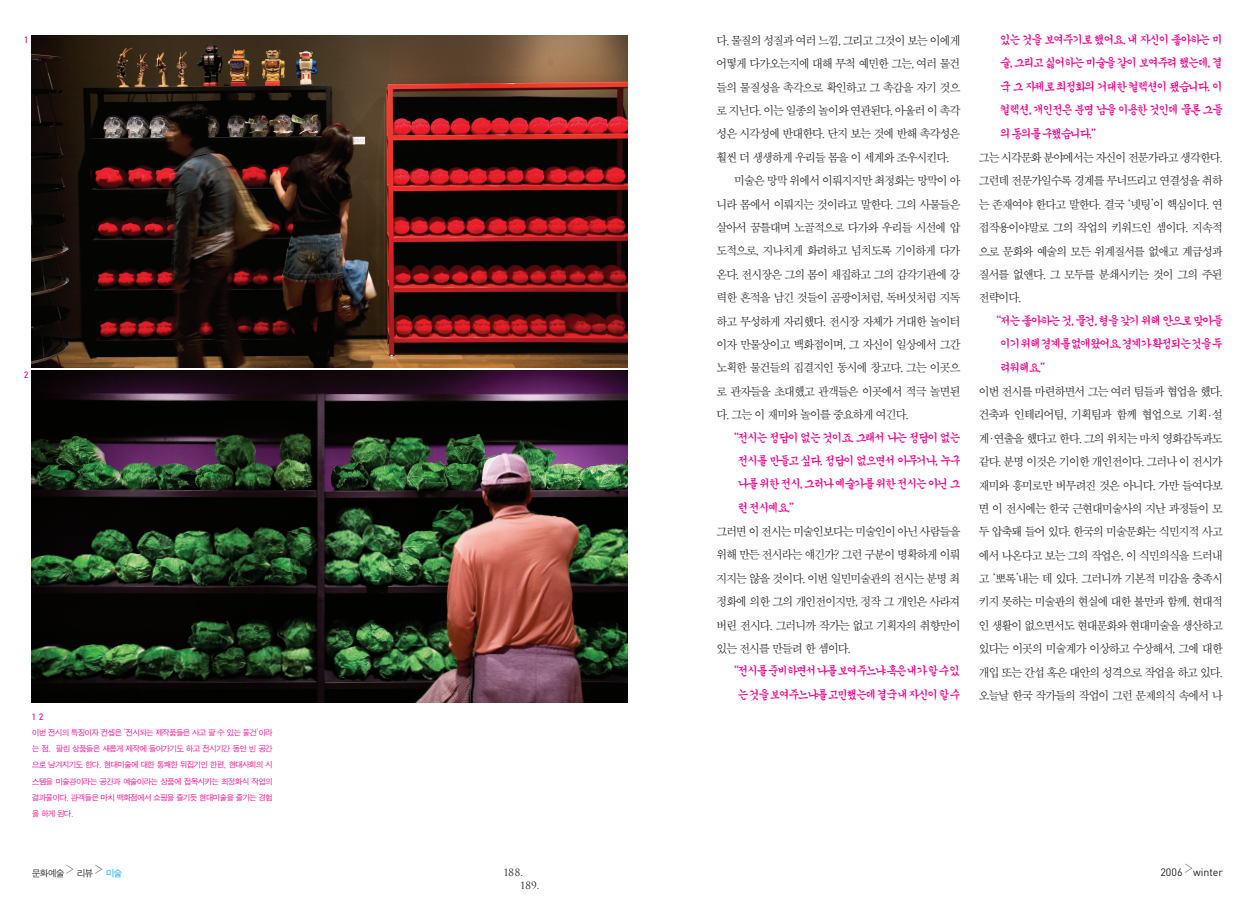
<style>
.page{position:relative;width:1255px;height:922px;background:#fff}
.page>*{position:absolute;margin:0;border:0;box-sizing:border-box;transform-origin:0 0}
.t1{font:11.88px/23.4px "SMSS Myung Jo 10 Std";letter-spacing:-.13em;color:#231f20;text-align:justify;scale:.96 1}
.t2{font:11.88px/23.4px "Gungsuh";letter-spacing:-.17em;color:#ed028c;text-align:justify;scale:.96 1}
.t3{font:10.62px "Dinreg";color:#231f20}
.t4{font:9.75px/12.4px "Trajan";color:#231f20}
.t5{font:9.38px "SMJ Gothic Std";letter-spacing:-.11em;color:#231f20;scale:.95 1}
.t6{font:condensed 9.38px "Univers";color:#ed028c}
.t7{font:8.12px/16.2px "SMJ Gothic Std";letter-spacing:-.11em;color:#ed028c;text-align:justify;scale:.95 1}
.s1{color:#00aeef}
</style>
<div class="page">
<img style="left:32px;top:35px;width:595px;height:332px">
<img style="left:32px;top:370px;width:595px;height:332px">
<p class="t6" style="left:24px;top:34px;width:6px">1</p>
<p class="t6" style="left:24px;top:368px;width:6px">2</p>
<p class="t6" style="left:32px;top:710px;width:13px">1 2</p>
<p class="t7" style="left:32px;top:724px;width:255px">이번 전시의 특징이자 컨셉은 ‘전시되는 제작품들은 사고 팔 수 있는 물건’이라 는 점. 팔린 상품들은 새롭게 제작에 들어가기도 하고 전시기간 동안 빈 공간 으로 남겨지기도 한다. 현대미술에 대한 통쾌한 뒤집기인 한편, 현대사회의 시 스템을 미술관이라는 공간과 예술이라는 상품에 접목시키는 최정화식 작업의 결과물이다. 관객들은 마치 백화점에서 쇼핑을 즐기듯 현대미술을 즐기는 경험 을 하게 된다.</p>
<p class="t5" style="left:32px;top:867px;width:97px">문화예술 › 리뷰 › <span class="s1">미술</span></p>
<p class="t4" style="left:520px;top:866px;width:20px;text-indent:-17px">188.<br>189.</p>
<p class="t1" style="left:716px;top:29px;width:256px">다. 물질의 성질과 여러 느낌, 그리고 그것이 보는 이에게</p>
<p class="t1" style="left:716px;top:52px;width:256px">어떻게 다가오는지에 대해 무척 예민한 그는, 여러 물건</p>
<p class="t1" style="left:716px;top:76px;width:256px">들의 물질성을 촉각으로 확인하고 그 촉감을 자기 것으</p>
<p class="t1" style="left:716px;top:99px;width:256px">로 지닌다. 이는 일종의 놀이와 연관된다. 아울러 이 촉각</p>
<p class="t1" style="left:716px;top:123px;width:256px">성은 시각성에 반대한다. 단지 보는 것에 반해 촉각성은</p>
<p class="t1" style="left:716px;top:146px;width:245px">훨씬 더 생생하게 우리들 몸을 이 세계와 조우시킨다.</p>
<p class="t1" style="left:733px;top:169px;width:238px">미술은 망막 위에서 이뤄지지만 최정화는 망막이 아</p>
<p class="t1" style="left:716px;top:193px;width:256px">니라 몸에서 이뤄지는 것이라고 말한다. 그의 사물들은</p>
<p class="t1" style="left:716px;top:216px;width:256px">살아서 꿈틀대며 노골적으로 다가와 우리들 시선에 압</p>
<p class="t1" style="left:716px;top:239px;width:256px">도적으로, 지나치게 화려하고 넘치도록 기이하게 다가</p>
<p class="t1" style="left:716px;top:263px;width:256px">온다. 전시장은 그의 몸이 채집하고 그의 감각기관에 강</p>
<p class="t1" style="left:716px;top:286px;width:256px">력한 흔적을 남긴 것들이 곰팡이처럼, 독버섯처럼 지독</p>
<p class="t1" style="left:716px;top:310px;width:256px">하고 무성하게 자리했다. 전시장 자체가 거대한 놀이터</p>
<p class="t1" style="left:716px;top:333px;width:256px">이자 만물상이고 백화점이며, 그 자신이 일상에서 그간</p>
<p class="t1" style="left:716px;top:356px;width:256px">노획한 물건들의 집결지인 동시에 창고다. 그는 이곳으</p>
<p class="t1" style="left:716px;top:380px;width:256px">로 관자들을 초대했고 관객들은 이곳에서 적극 놀면된</p>
<p class="t1" style="left:716px;top:403px;width:202px">다. 그는 이 재미와 놀이를 중요하게 여긴다.</p>
<p class="t2" style="left:737px;top:425px;width:234px;text-indent:-4px">“전시는 정답이 없는 것이죠. 그래서 나는 정답이 없는 전시를 만들고 싶다. 정답이 없으면서 아무거나, 누구 나를 위한 전시,그러나 예술가를 위한 전시는 아닌 그 런 전시예요.”</p>
<p class="t1" style="left:716px;top:520px;width:256px">그러면 이 전시는 미술인보다는 미술인이 아닌 사람들을 위해 만든 전시라는 얘긴가? 그런 구분이 명확하게 이뤄 지지는 않을 것이다. 이번 일민미술관의 전시는 분명 최 정화에 의한 그의 개인전이지만, 정작 그 개인은 사라져 버린 전시다. 그러니까 작가는 없고 기획자의 취향만이 있는 전시를 만들려 한 셈이다.</p>
<p class="t2" style="left:733px;top:659px;width:238px;text-align:center">“전시를 준비하면서 나를 보여주느냐 혹은 내가 할 수 있 는 것을 보여주느냐를 고민했는데 결국 내 자신이 할 수</p>
<p class="t2" style="left:999px;top:28px;width:234px">있는 것을 보여주기로 했어요. 내 자신이 좋아하는 미 술, 그리고 싫어하는 미술을 같이 보여주려 했는데, 결 국 그 자체로 최정화의 거대한 컬렉션이 됐습니다. 이 컬렉션, 개인전은 분명 남을 이용한 것인데 물론 그들 의 동의를 구했습니다.”</p>
<p class="t1" style="left:978px;top:146px;width:256px">그는 시각문화 분야에서는 자신이 전문가라고 생각한다. 그런데 전문가일수록 경계를 무너뜨리고 연결성을 취하 는 존재여야 한다고 말한다. 결국 ‘넷팅’이 핵심이다. 연 접작용이야말로 그의 작업의 키워드인 셈이다. 지속적 으로 문화와 예술의 모든 위계질서를 없애고 계급성과 질서를 없앤다. 그 모두를 분쇄시키는 것이 그의 주된 전략이다.</p>
<p class="t2" style="left:999px;top:309px;width:234px;text-indent:-4px">“저는 좋아하는 것,물건,형을 갖기 위해 안으로 맞아들 이기 위해 경계를 없애왔어요.경계가 확정되는 것을 두 려워해요.”</p>
<p class="t1" style="left:978px;top:380px;width:256px">이번 전시를 마련하면서 그는 여러 팀들과 협업을 했다. 건축과 인테리어팀, 기획팀과 함께 협업으로 기획.설 계.연출을 했다고 한다. 그의 위치는 마치 영화감독과도 같다. 분명 이것은 기이한 개인전이다. 그러나 이 전시가 재미와 흥미로만 버무려진 것은 아니다. 가만 들여다보 면 이 전시에는 한국 근현대미술사의 지난 과정들이 모 두 압축돼 들어 있다. 한국의 미술문화는 식민지적 사고 에서 나온다고 보는 그의 작업은, 이 식민의식을 드러내 고 ‘뽀록’내는 데 있다. 그러니까 기본적 미감을 충족시 키지 못하는 미술판의 현실에 대한 불만과 함께, 현대적 인 생활이 없으면서도 현대문화와 현대미술을 생산하고 있다는 이곳의 미술계가 이상하고 수상해서, 그에 대한 개입 또는 간섭 혹은 대안의 성격으로 작업을 하고 있다. 오늘날 한국 작가들의 작업이 그런 문제의식 속에서 나</p>
<p class="t3" style="left:1160px;top:865px;width:64px">2006 <sup>›</sup>winter</p>
</div>
